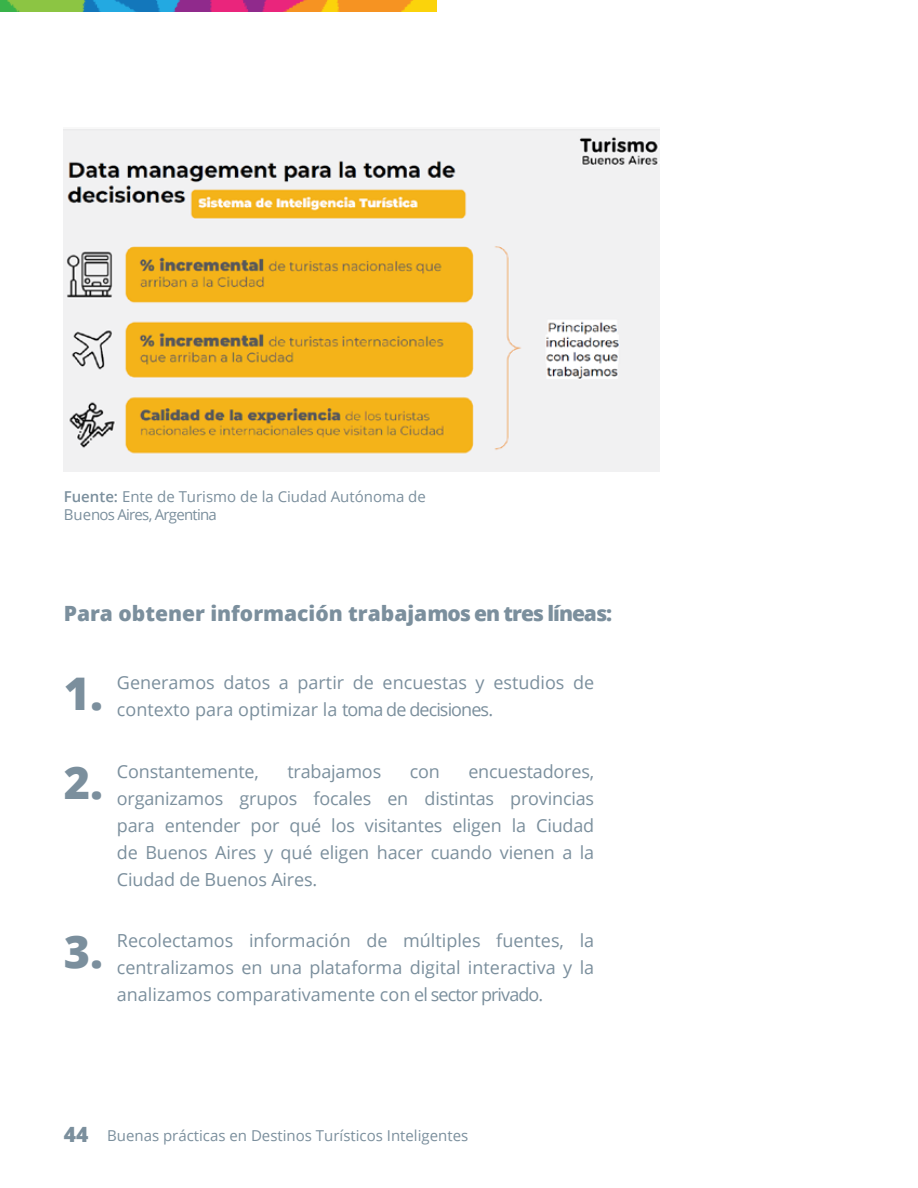
<style>
.page{position:relative;width:918px;height:1188px;background:#fff}
.page>*{position:absolute;margin:0;border:0;box-sizing:border-box;transform-origin:0 0}
.t1{font:800 45px/89.1px "Open Sans";color:#7b8f9d}
.t2{font:800 21px "Open Sans";color:#7b8f9d}
.t3{font:18px/27px "Open Sans";letter-spacing:-.01em;color:#7b8f9d;text-align:justify}
.t4{font:15px/18px "Open Sans";color:#7b8f9d}
.s1{font-weight:600}
.s2{font-weight:800;font-size:21px}
</style>
<div class="page">
<img style="left:0;top:0;width:436px;height:11px">
<img style="left:64px;top:129px;width:595px;height:343px">
<p class="t4" style="left:64px;top:487px;width:364px"><span class="s1">Fuente:</span> Ente de Turismo de la Ciudad Autónoma de<br>Buenos Aires, Argentina</p>
<p class="t2" style="left:64px;top:597px;width:550px">Para obtener información trabajamos en tres líneas:</p>
<h1 class="t1" style="left:64px;top:647px;width:41px">1.<br>2.</h1>
<p class="t3" style="left:117px;top:669px;width:479px">Generamos datos a partir de encuestas y estudios de contexto para optimizar la toma de decisiones.</p>
<p class="t3" style="left:117px;top:758px;width:479px;text-indent:351px">encuestadores, organizamos grupos focales en distintas provincias para entender por qué los visitantes eligen la Ciudad de Buenos Aires y qué eligen hacer cuando vienen a la Ciudad de Buenos Aires.</p>
<p class="t3" style="left:117px;top:758px;width:143px">Constantemente,</p>
<p class="t3" style="left:287px;top:758px;width:95px">trabajamos</p>
<p class="t3" style="left:410px;top:758px;width:32px">con</p>
<h1 class="t1" style="left:64px;top:904px;width:41px">3.</h1>
<p class="t3" style="left:117px;top:926px;width:479px">Recolectamos información de múltiples fuentes, la centralizamos en una plataforma digital interactiva y la analizamos comparativamente con el sector privado.</p>
<p class="t4" style="left:64px;top:1126px;width:406px"><span class="s2">44</span> Buenas prácticas en Destinos Turísticos Inteligentes</p>
</div>
